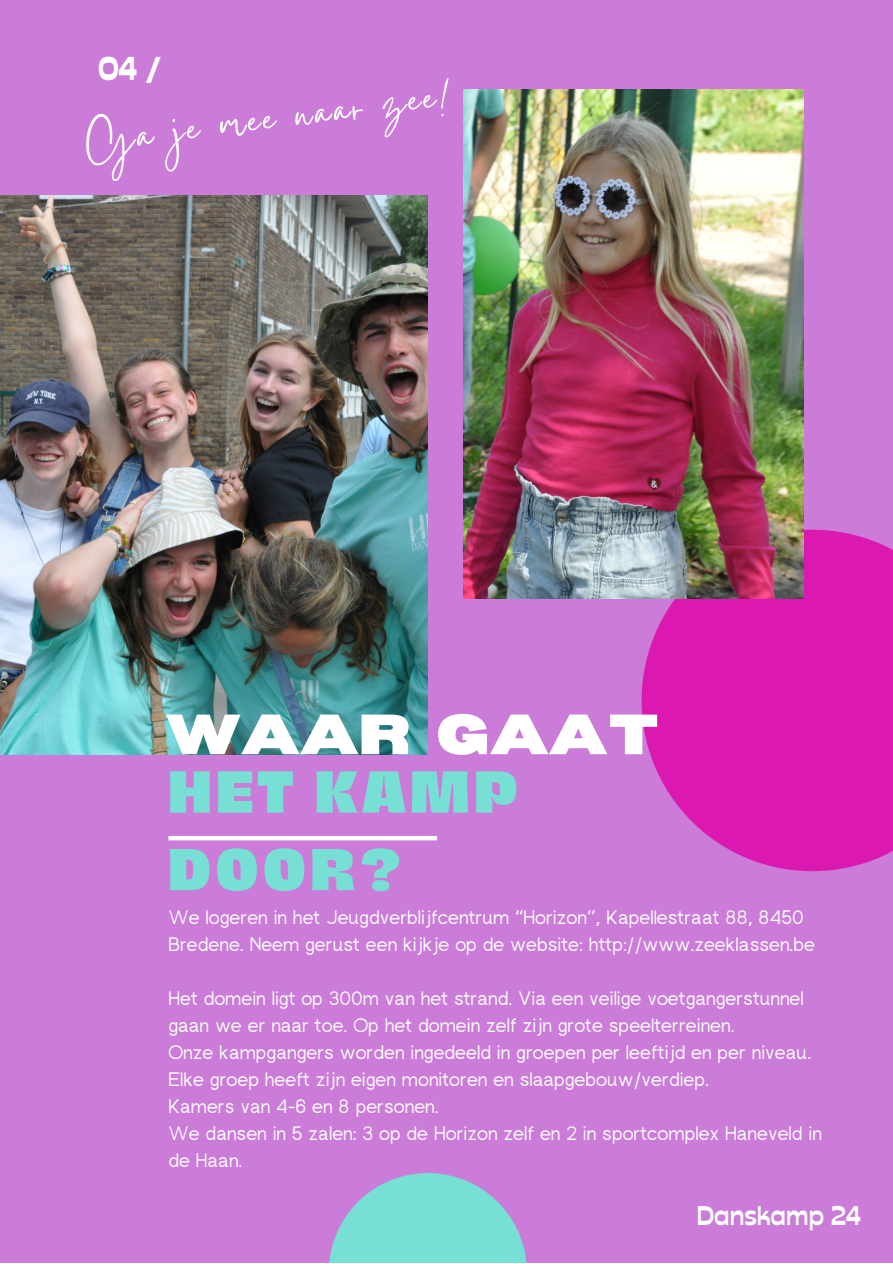
<style>
.page{position:relative;width:893px;height:1264px;background:#fff}
.page>*{position:absolute;margin:0;border:0;box-sizing:border-box;transform-origin:0 0}
.t1{font:55.5px "Gistesy";color:#fff}
.t2{font:900 expanded 55.5px "Bernoru";letter-spacing:-.015em;color:#fff}
.t3{font:800 54px/77.6px "Hagrid";letter-spacing:.09em;color:#77dfd4}
.t4{font:800 33px "Stadio Deva";color:#fff}
.t5{font:700 27px "Stadio Deva";letter-spacing:-.015em;color:#fff}
.t6{font:19.5px/27px "rugratssans";color:#fff}
</style>
<div class="page">
<div style="left:0;top:0;width:892px;height:1262px;background:#ca7cd8"></div>
<svg style="left:641px;top:530px;width:251px;height:341px;background:#d823b4"></svg>
<svg style="left:329px;top:1173px;width:198px;height:89px"></svg>
<img style="left:464px;top:89px;width:339px;height:509px">
<img style="left:0;top:196px;width:427px;height:558px">
<div style="left:168px;top:835px;width:269px;height:5px;background:#fff"></div>
<p class="t4" style="left:98px;top:49px;width:64px">04 /</p>
<p class="t1" style="left:81px;top:102px;width:366px;rotate:-7deg">Ga je mee naar zee!</p>
<p class="t2" style="left:165px;top:702px;width:496px">WAAR GAAT</p>
<p class="t3" style="left:168px;top:752px;width:351px">HET KAMP<br>DOOR?</p>
<p class="t6" style="left:168px;top:906px;width:648px">We logeren in het Jeugdverblijfcentrum “Horizon”, Kapellestraat 88, 8450<br>Bredene. Neem gerust een kijkje op de website: http://www.zeeklassen.be</p>
<p class="t6" style="left:168px;top:987px;width:637px">Het domein ligt op 300m van het strand. Via een veilige voetgangerstunnel gaan we er naar toe. Op het domein zelf zijn grote speelterreinen.</p>
<p class="t6" style="left:168px;top:1041px;width:644px">Onze kampgangers worden ingedeeld in groepen per leeftijd en per niveau.<br>Elke groep heeft zijn eigen monitoren en slaapgebouw/verdiep.</p>
<p class="t6" style="left:168px;top:1094px;width:272px">Kamers van 4-6 en 8 personen.</p>
<p class="t6" style="left:168px;top:1121px;width:655px">We dansen in 5 zalen: 3 op de Horizon zelf en 2 in sportcomplex Haneveld in de Haan.</p>
<p class="t5" style="left:696px;top:1199px;width:166px">Danskamp 24</p>
</div>
